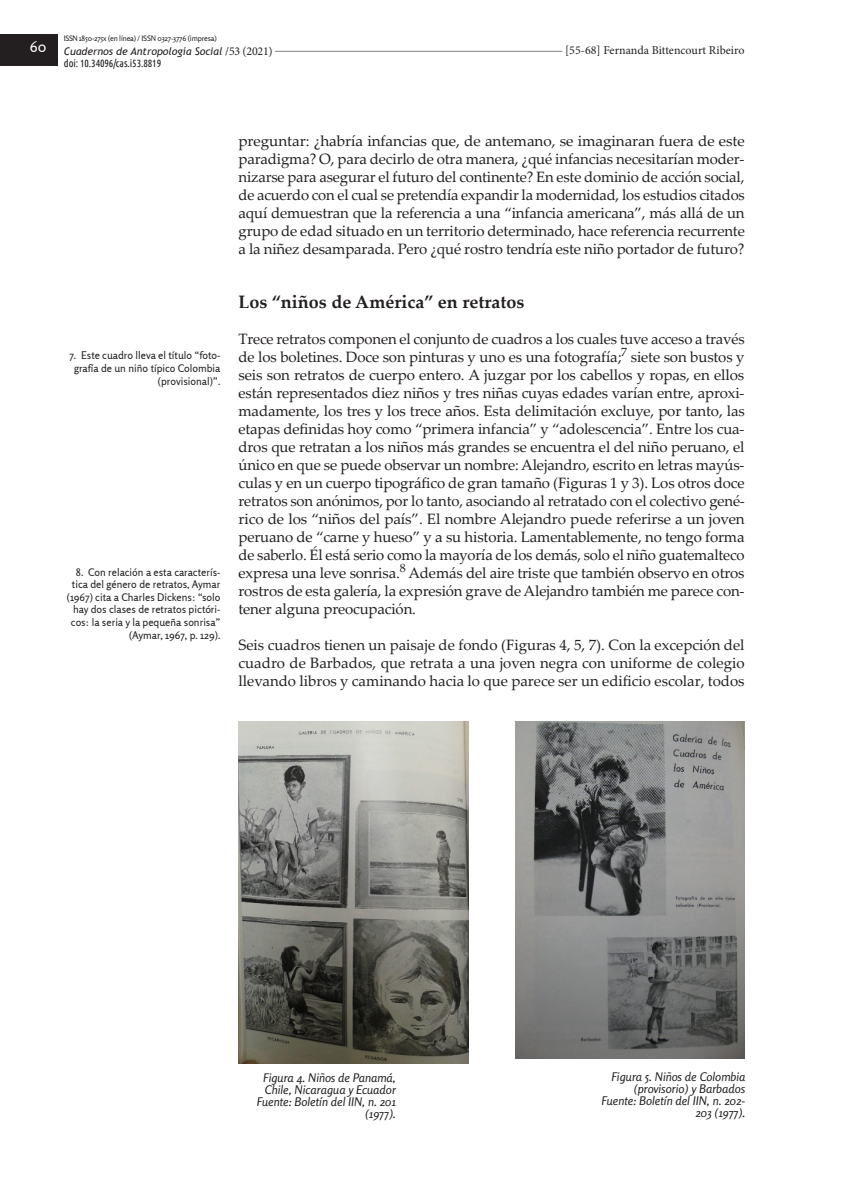
<style>
.page{position:relative;width:851px;height:1191px;background:#fff}
.page>*{position:absolute;margin:0;border:0;box-sizing:border-box;transform-origin:0 0}
.Art____Subtítulo{font:700 18px "Palatino Linotype";color:#231f20}
.Art____Texto_princip{font:15px/18px "Palatino Linotype";letter-spacing:-.01em;color:#231f20;text-align:justify}
.t1{font:15px "Rosario";color:#fff}
.Img____Epígrafe_infe{font:italic 12px/12px "Rosario";color:#231f20;text-align:right}
.t2{font:12px "Minion Pro";color:#231f20}
.t3{font:10.5px/12.6px "Rosario";color:#231f20;text-align:right}
.t4{font:italic 10.5px "Trebuchet MS";color:#231f20}
.t5{font:10.5px "Ubuntu Condensed";letter-spacing:-.01em;color:#231f20}
.t6{font:7.5px "Rosario";letter-spacing:-.02em;color:#231f20}
.s1{font-family:"Minion Pro";font-style:normal;font-size:12px}
</style>
<div class="page">
<hr style="left:165px;top:51px;width:568px;height:1px;background:#808285">
<div style="left:64px;top:44px;width:211px;height:15px;background:#fff"></div>
<div style="left:0;top:35px;width:57px;height:31px;background:#231f20"></div>
<div style="left:562px;top:43px;width:182px;height:15px;background:#fff"></div>
<img style="left:515px;top:721px;width:229px;height:337px">
<img style="left:239px;top:721px;width:229px;height:342px">
<p class="t6" style="left:64px;top:34px;width:154px">ISSN 1850-275x (en línea) / ISSN 0327-3776 (impresa)</p>
<p class="t4" style="left:64px;top:45px;width:210px">Cuadernos de Antropología Social <span class="s1">/53 (2021)</span></p>
<p class="t5" style="left:64px;top:57px;width:99px">doi: 10.34096/cas.i53.8819</p>
<p class="t1" style="left:30px;top:38px;width:18px">60</p>
<p class="t2" style="left:565px;top:42px;width:181px">[55-68] Fernanda Bittencourt Ribeiro</p>
<p class="t3" style="left:69px;top:349px;width:152px">7. Este cuadro lleva el título “foto&shy;grafía de un niño típico Colombia (provisional)”.</p>
<p class="t3" style="left:67px;top:565px;width:155px">8. Con relación a esta caracterís&shy;tica del género de retratos, Aymar (1967) cita a Charles Dickens: “solo hay dos clases de retratos pictóri&shy;cos: la seria y la pequeña sonrisa” (Aymar, 1967, p. 129).</p>
<p class="Art____Texto_princip" style="left:238px;top:131px;width:508px">preguntar: ¿habría infancias que, de antemano, se imaginaran fuera de este paradigma? O, para decirlo de otra manera, ¿qué infancias necesitarían moder&shy;nizarse para asegurar el futuro del continente? En este dominio de acción social, de acuerdo con el cual se pretendía expandir la modernidad, los estudios citados aquí demuestran que la referencia a una “infancia americana”, más allá de un grupo de edad situado en un territorio determinado, hace referencia recurrente a la niñez desamparada. Pero ¿qué rostro tendría este niño portador de futuro?</p>
<p class="Art____Subtítulo" style="left:238px;top:289px;width:287px">Los “niños de América” en retratos</p>
<p class="Art____Texto_princip" style="left:238px;top:329px;width:507px">Trece retratos componen el conjunto de cuadros a los cuales tuve acceso a través de los boletines. Doce son pinturas y uno es una fotografía;<sup>7</sup> siete son bustos y seis son retratos de cuerpo entero. A juzgar por los cabellos y ropas, en ellos están representados diez niños y tres niñas cuyas edades varían entre, aproxi&shy;madamente, los tres y los trece años. Esta delimitación excluye, por tanto, las etapas definidas hoy como “primera infancia” y “adolescencia”. Entre los cua&shy;dros que retratan a los niños más grandes se encuentra el del niño peruano, el único en que se puede observar un nombre: Alejandro, escrito en letras mayús&shy;culas y en un cuerpo tipográfico de gran tamaño (Figuras 1 y 3). Los otros doce retratos son anónimos, por lo tanto, asociando al retratado con el colectivo gené&shy;rico de los “niños del país”. El nombre Alejandro puede referirse a un joven peruano de “carne y hueso” y a su historia. Lamentablemente, no tengo forma de saberlo. Él está serio como la mayoría de los demás, solo el niño guatemalteco expresa una leve sonrisa.<sup>8</sup> Además del aire triste que también observo en otros rostros de esta galería, la expresión grave de Alejandro también me parece con&shy;tener alguna preocupación.</p>
<p class="Art____Texto_princip" style="left:238px;top:635px;width:507px">Seis cuadros tienen un paisaje de fondo (Figuras 4, 5, 7). Con la excepción del cuadro de Barbados, que retrata a una joven negra con uniforme de colegio llevando libros y caminando hacia lo que parece ser un edificio escolar, todos</p>
<p class="Img____Epígrafe_infe" style="left:257px;top:1071px;width:141px">Figura 4. Niños de Panamá,<br>Chile, Nicaragua y Ecuador<br>Fuente: Boletín del IIN, n. 201 (1977).</p>
<p class="Img____Epígrafe_infe" style="left:601px;top:1070px;width:145px">Figura 5. Niños de Colombia (provisorio) y Barbados<br>Fuente: Boletín del IIN, n. 202-<br>203 (1977).</p>
</div>
